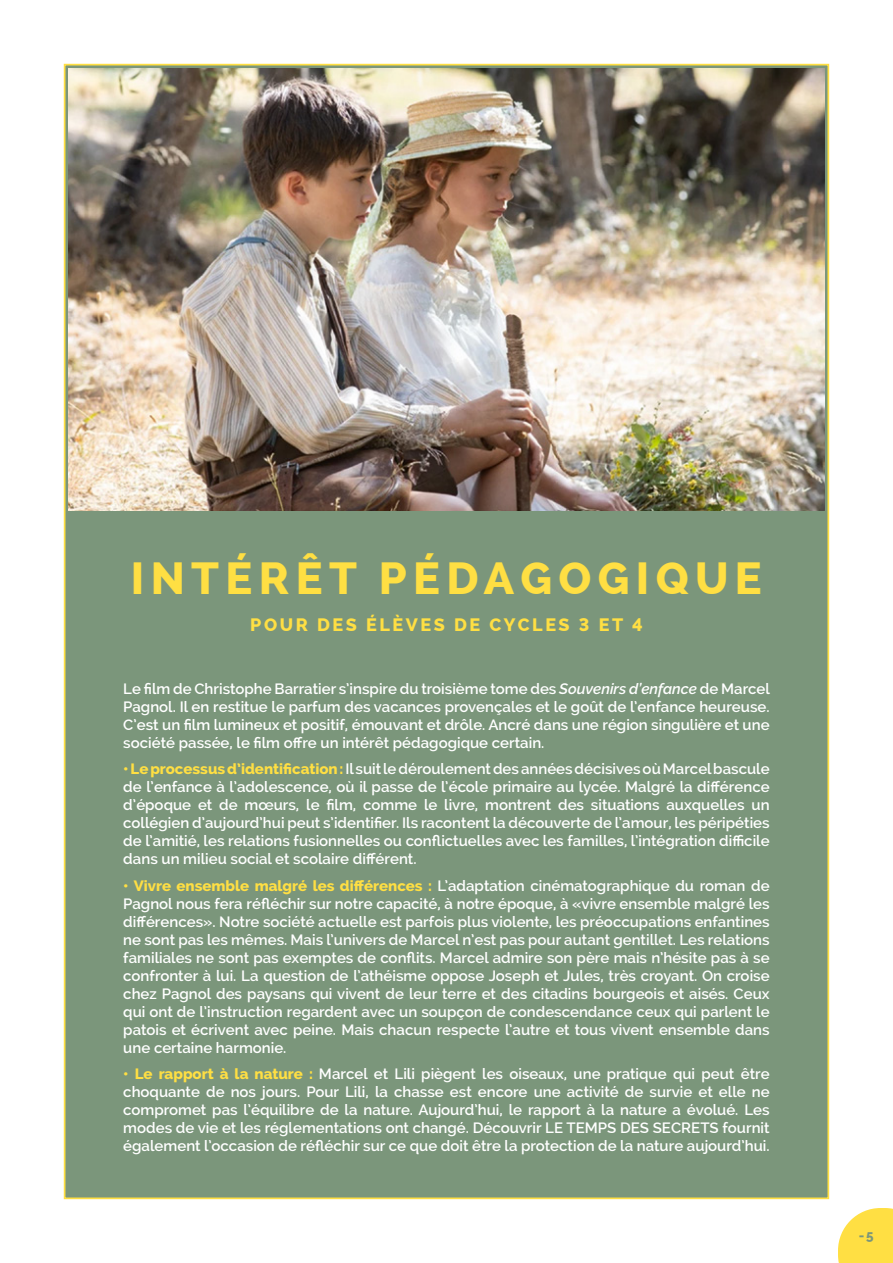
<style>
.page{position:relative;width:893px;height:1263px;background:#fff}
.page>*{position:absolute;margin:0;border:0;box-sizing:border-box;transform-origin:0 0}
.t1{font:800 45px "Raleway";letter-spacing:.14em;color:#ffdf43}
.t2{font:800 18px "Raleway";letter-spacing:.14em;color:#ffdf43}
.t3{font:600 15px/18px "Raleway";color:#fff;text-align:justify}
.t4{font:800 13.5px "Raleway";color:#7b967b}
.s1{font-style:italic}
.s2{font-weight:800;color:#ffdf43}
</style>
<div class="page">
<div style="left:64px;top:64px;width:765px;height:1135px;background:#7b967b;border:2px solid #ffdf43"></div>
<img style="left:68px;top:68px;width:757px;height:442px">
<svg style="left:838px;top:1208px;width:55px;height:55px;background:#ffe35b"></svg>
<h1 class="t1" style="left:131px;top:553px;width:632px">INTÉRÊT PÉDAGOGIQUE</h1>
<p class="t2" style="left:250px;top:614px;width:394px">POUR DES ÉLÈVES DE CYCLES 3 ET 4</p>
<p class="t3" style="left:123px;top:679px;width:648px">Le film de Christophe Barratier s’inspire du troisième tome des <span class="s1">Souvenirs d’enfance</span> de Marcel Pagnol. Il en restitue le parfum des vacances provençales et le goût de l’enfance heureuse.<br>C’est un film lumineux et positif, émouvant et drôle. Ancré dans une région singulière et une société passée, le film offre un intérêt pédagogique certain.</p>
<p class="t3" style="left:123px;top:760px;width:648px"><span class="s2">• Le processus d’identification :</span> Il suit le déroulement des années décisives où Marcel bascule de l’enfance à l’adolescence, où il passe de l’école primaire au lycée. Malgré la différence d’époque et de mœurs, le film, comme le livre, montrent des situations auxquelles un collégien d’aujourd’hui peut s’identifier. Ils racontent la découverte de l’amour, les péripéties de l’amitié, les relations fusionnelles ou conflictuelles avec les familles, l’intégration difficile dans un milieu social et scolaire différent.</p>
<p class="t3" style="left:123px;top:876px;width:648px"><span class="s2">• Vivre ensemble malgré les différences :</span> L’adaptation cinématographique du roman de Pagnol nous fera réfléchir sur notre capacité, à notre époque, à «vivre ensemble malgré les différences». Notre société actuelle est parfois plus violente, les préoccupations enfantines ne sont pas les mêmes. Mais l’univers de Marcel n’est pas pour autant gentillet. Les relations familiales ne sont pas exemptes de conflits. Marcel admire son père mais n’hésite pas à se confronter à lui. La question de l’athéisme oppose Joseph et Jules, très croyant. On croise chez Pagnol des paysans qui vivent de leur terre et des citadins bourgeois et aisés. Ceux qui ont de l’instruction regardent avec un soupçon de condescendance ceux qui parlent le patois et écrivent avec peine. Mais chacun respecte l’autre et tous vivent ensemble dans une certaine harmonie.</p>
<p class="t3" style="left:123px;top:1065px;width:648px"><span class="s2">• Le rapport à la nature :</span> Marcel et Lili piègent les oiseaux, une pratique qui peut être choquante de nos jours. Pour Lili, la chasse est encore une activité de survie et elle ne compromet pas l’équilibre de la nature. Aujourd’hui, le rapport à la nature a évolué. Les modes de vie et les réglementations ont changé. Découvrir LE TEMPS DES SECRETS fournit également l’occasion de réfléchir sur ce que doit être la protection de la nature aujourd’hui.</p>
<p class="t4" style="left:859px;top:1227px;width:16px">-5</p>
</div>
